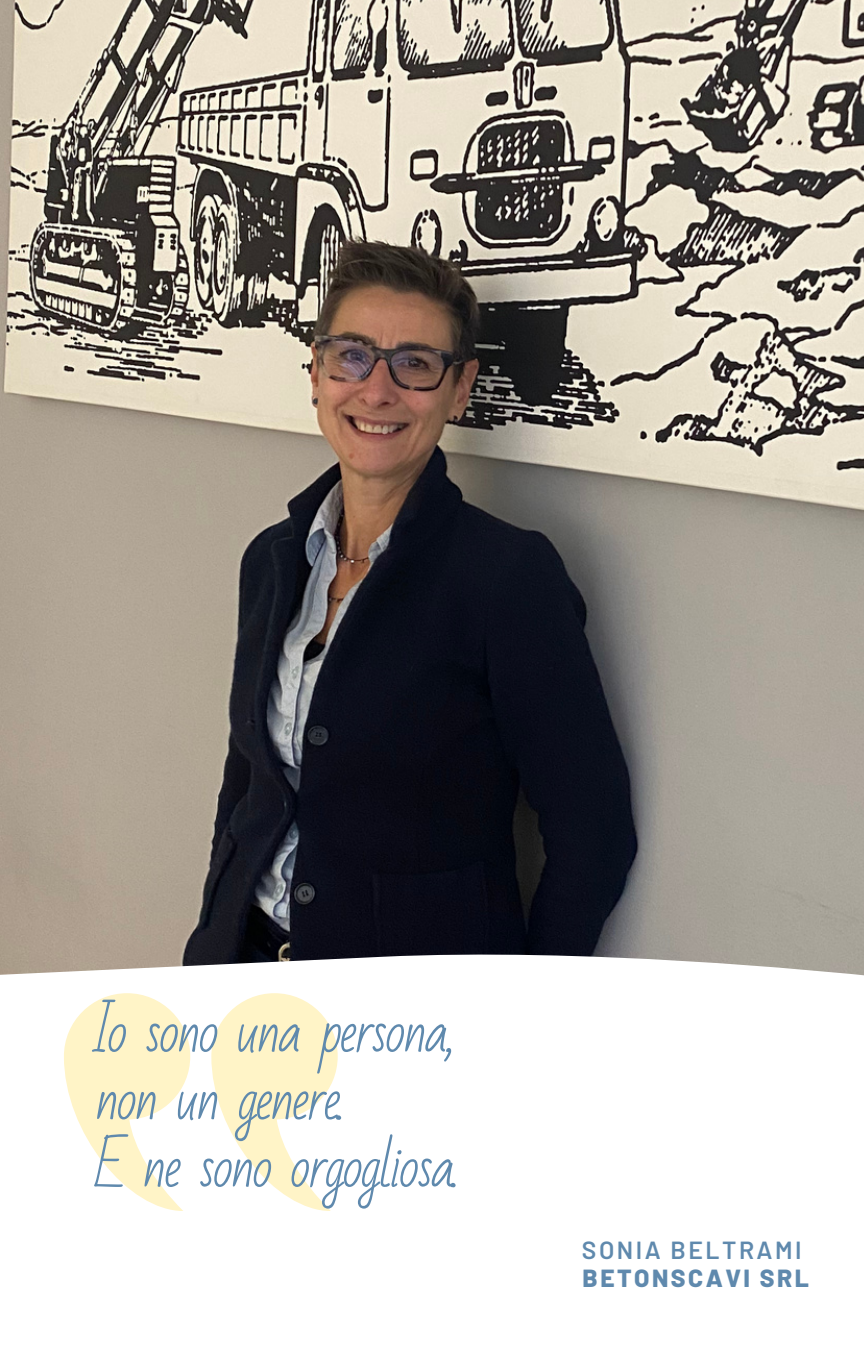
<style>
.page{position:relative;width:864px;height:1350px;background:#fff}
.page>*{position:absolute;margin:0;border:0;box-sizing:border-box;transform-origin:0 0}
.t1{font:54px/67.5px "Bad Script";letter-spacing:-.045em;color:#5f89ad}
.t2{font:600 24.75px "Barlow";letter-spacing:.1em;color:#5f89ad}
.t3{font:800 24.75px "Barlow";letter-spacing:.1em;color:#5f89ad}
</style>
<div class="page">
<img style="left:0;top:0;width:864px;height:947px">
<svg style="left:0;top:947px;width:864px;height:117px"></svg>
<svg style="left:211px;top:993px;width:126px;height:218px"></svg>
<svg style="left:28px;top:948px;width:162px;height:263px"></svg>
<p class="t1" style="left:95px;top:999px;width:366px">Io sono una persona, non un genere.<br>E ne sono orgogliosa.</p>
<p class="t2" style="left:582px;top:1234px;width:221px">SONIA BELTRAMI</p>
<p class="t3" style="left:583px;top:1262px;width:228px">BETONSCAVI SRL</p>
</div>
